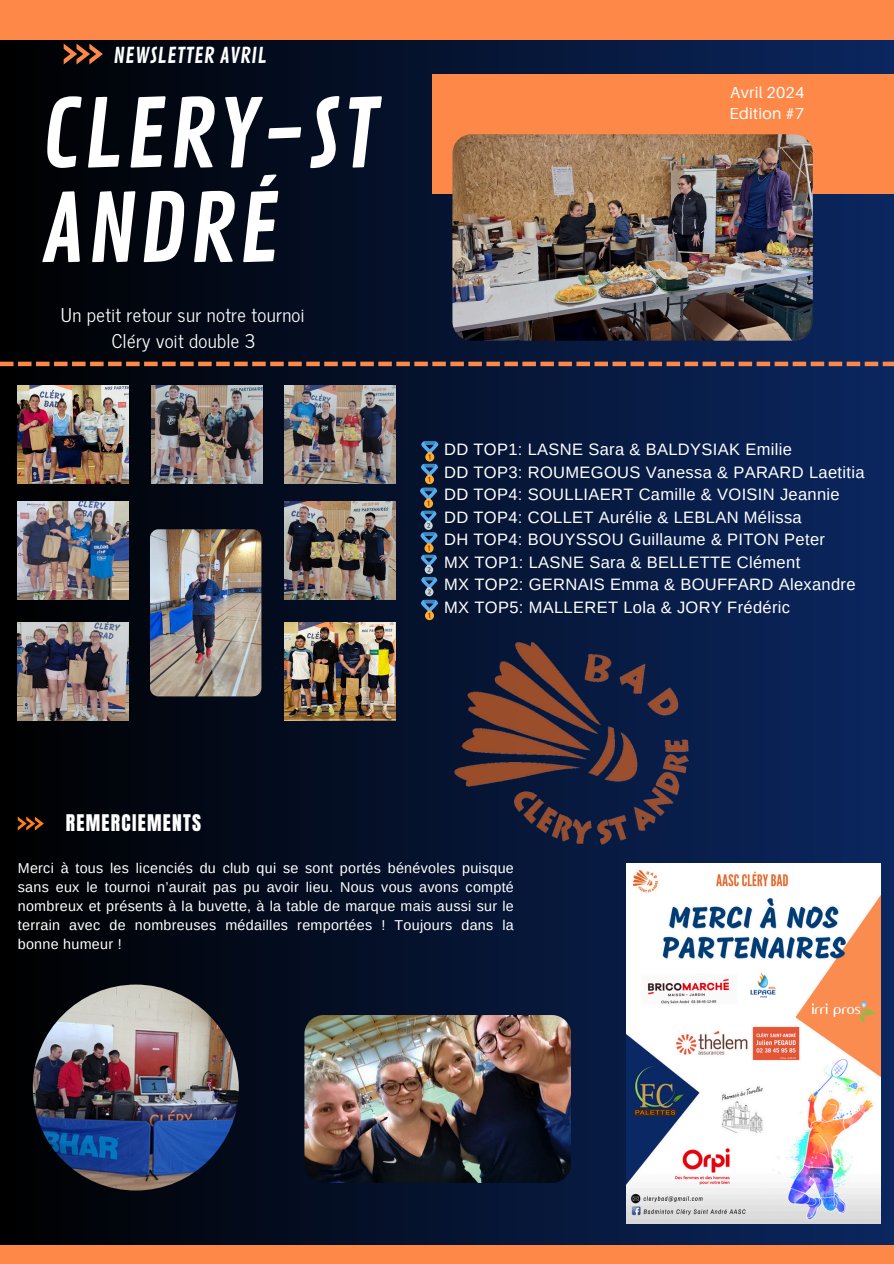
<style>
.page{position:relative;width:894px;height:1264px;background:#fff}
.page>*{position:absolute;margin:0;border:0;box-sizing:border-box;transform-origin:0 0}
.t1{font:92.7px/94.5px "Contrail One";letter-spacing:.025em;color:#fff}
.t2{font:21.3px "Contrail One";letter-spacing:.015em;color:#fff}
.t3{font:19.5px "Anton";letter-spacing:.065em;color:#fff}
.t4{font:18.75px/25.8px "News Cycle";letter-spacing:.02em;color:#fff;text-align:center}
.t5{font:16.5px/22.5px "Arimo";letter-spacing:.02em;color:#fff}
.t6{font:15.9px/21.3px "Aileron";letter-spacing:.015em;color:#fff}
.t7{font:14.25px/19.2px "Arimo";letter-spacing:.02em;color:#fff;text-align:justify}
</style>
<div class="page">
<div style="left:0;top:0;width:893px;height:1263px;background:linear-gradient(to right,#010100,#0c2760)"></div>
<svg style="left:64px;top:44px;width:39px;height:20px"></svg>
<div style="left:0;top:0;width:893px;height:39px;background:#fe8848"></div>
<div style="left:0;top:1245px;width:893px;height:18px;background:#fe8848"></div>
<div style="left:432px;top:74px;width:461px;height:120px;background:#fe8848"></div>
<svg style="left:0;top:361px;width:893px;height:5px;background:#a75f3f"></svg>
<img style="left:447px;top:631px;width:247px;height:213px">
<svg style="left:18px;top:816px;width:26px;height:14px"></svg>
<svg style="left:419px;top:441px;width:19px;height:179px;background:#384f66"></svg>
<img style="left:18px;top:385px;width:110px;height:98px">
<img style="left:151px;top:385px;width:111px;height:98px">
<img style="left:285px;top:385px;width:111px;height:98px">
<img style="left:18px;top:501px;width:110px;height:99px">
<img style="left:285px;top:501px;width:111px;height:99px">
<img style="left:18px;top:622px;width:111px;height:98px">
<img style="left:285px;top:622px;width:111px;height:98px">
<img style="left:452px;top:134px;width:360px;height:207px;border-radius:19px">
<img style="left:33px;top:984px;width:206px;height:206px;border-radius:50%">
<img style="left:304px;top:1015px;width:266px;height:167px">
<img style="left:150px;top:529px;width:111px;height:167px;border-radius:8px">
<img style="left:626px;top:863px;width:254px;height:360px">
<img style="left:736px;top:967px;width:53px;height:34px">
<h4 class="t2" style="left:114px;top:43px;width:154px">NEWSLETTER AVRIL</h4>
<p class="t1" style="left:41px;top:90px;width:338px">CLERY-ST<br>ANDRÉ</p>
<p class="t6" style="left:729px;top:81px;width:76px">Avril 2024<br>Edition #7</p>
<p class="t4" style="left:61px;top:301px;width:245px">Un petit retour sur notre tournoi<br>Cléry voit double 3</p>
<p class="t3" style="left:66px;top:809px;width:137px">REMERCIEMENTS</p>
<h2 class="t5" style="left:444px;top:438px;width:422px">DD TOP1: LASNE Sara &amp; BALDYSIAK Emilie<br>DD TOP3: ROUMEGOUS Vanessa &amp; PARARD Laetitia DD TOP4: SOULLIAERT Camille &amp; VOISIN Jeannie DD TOP4: COLLET Aurélie &amp; LEBLAN Mélissa<br>DH TOP4: BOUYSSOU Guillaume &amp; PITON Peter<br>MX TOP1: LASNE Sara &amp; BELLETTE Clément<br>MX TOP2: GERNAIS Emma &amp; BOUFFARD Alexandre MX TOP5: MALLERET Lola &amp; JORY Frédéric</h2>
<p class="t7" style="left:18px;top:858px;width:497px">Merci à tous les licenciés du club qui se sont portés bénévoles puisque sans eux le tournoi n’aurait pas pu avoir lieu. Nous vous avons compté nombreux et présents à la buvette, à la table de marque mais aussi sur le terrain avec de nombreuses médailles remportées ! Toujours dans la bonne humeur !</p>
</div>
